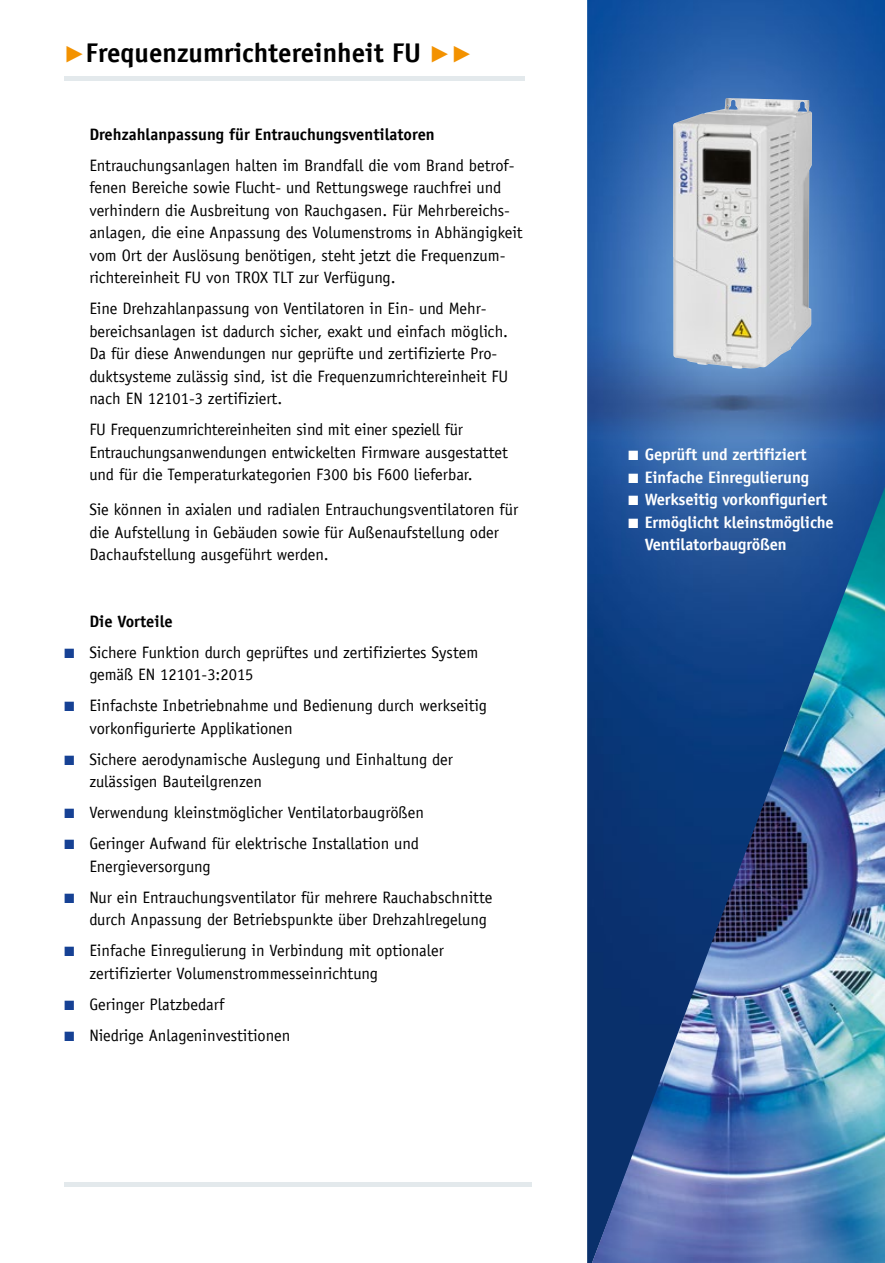
<style>
.page{position:relative;width:885px;height:1263px;background:#fff}
.page>*{position:absolute;margin:0;border:0;box-sizing:border-box;transform-origin:0 0}
.t1{font:700 27px "TROX Officina Sans";color:#000}
.t2{font:16.5px/22.5px "TROX Officina Sans";color:#000}
.t3{font:700 16.5px/22.5px "TROX Officina Sans";letter-spacing:-.01em;color:#fff}
.t4{font:700 16.5px "TROX Officina Sans";color:#000}
.s1{font-family:"TROX Helvetica";font-weight:400;color:#f39200}
.s2{font-family:"TROX Helvetica";font-size:13.5px;color:#164194}
.s3{font-family:"TROX Helvetica";font-weight:400;font-size:13.5px}
</style>
<div class="page">
<hr style="left:0;top:1182px;width:531px;height:4px;background:#e3e9ec">
<img style="left:587px;top:0;width:297px;height:1263px">
<img style="left:592px;top:487px;width:292px;height:776px">
<img style="left:673px;top:98px;width:139px;height:271px">
<hr style="left:0;top:77px;width:524px;height:4px;background:#e3e9ec">
<div style="left:1px;top:0;width:63px;height:1263px;background:#fff"></div>
<h1 class="t1" style="left:64px;top:36px;width:410px"><span class="s1">▶</span>Frequenzumrichtereinheit FU <span class="s1">▶▶</span></h1>
<p class="t4" style="left:89px;top:124px;width:347px">Drehzahlanpassung für Entrauchungsventilatoren</p>
<p class="t2" style="left:89px;top:154px;width:435px">Entrauchungsanlagen halten im Brandfall die vom Brand betrof&shy;fenen Bereiche sowie Flucht- und Rettungswege rauchfrei und verhindern die Ausbreitung von Rauchgasen. Für Mehrbereichs&shy;anlagen, die eine Anpassung des Volumenstroms in Abhängigkeit vom Ort der Auslösung benötigen, steht jetzt die Frequenzum&shy;richtereinheit FU von TROX TLT zur Verfügung.</p>
<p class="t2" style="left:89px;top:297px;width:420px">Eine Drehzahlanpassung von Ventilatoren in Ein- und Mehr&shy;bereichsanlagen ist dadurch sicher, exakt und einfach möglich.<br>Da für diese Anwendungen nur geprüfte und zertifizierte Pro&shy;duktsysteme zulässig sind, ist die Frequenzumrichtereinheit FU nach EN 12101-3 zertifiziert.</p>
<p class="t2" style="left:89px;top:418px;width:420px">FU Frequenzumrichtereinheiten sind mit einer speziell für<br>Entrauchungsanwendungen entwickelten Firmware ausgestattet und für die Temperaturkategorien F300 bis F600 lieferbar.</p>
<p class="t2" style="left:89px;top:499px;width:430px">Sie können in axialen und radialen Entrauchungsventilatoren für die Aufstellung in Gebäuden sowie für Außenaufstellung oder<br>Dachaufstellung ausgeführt werden.</p>
<p class="t4" style="left:89px;top:611px;width:85px">Die Vorteile</p>
<p class="t2" style="left:89px;top:641px;width:390px;text-indent:-26px"><span class="s2">■</span> Sichere Funktion durch geprüftes und zertifiziertes System gemäß EN 12101-3:2015</p>
<p class="t2" style="left:89px;top:694px;width:399px;text-indent:-26px"><span class="s2">■</span> Einfachste Inbetriebnahme und Bedienung durch werkseitig vorkonfigurierte Applikationen</p>
<p class="t2" style="left:89px;top:748px;width:365px;text-indent:-26px"><span class="s2">■</span> Sichere aerodynamische Auslegung und Einhaltung der zulässigen Bauteilgrenzen</p>
<p class="t2" style="left:64px;top:801px;width:361px"><span class="s2">■</span> Verwendung kleinstmöglicher Ventilatorbaugrößen</p>
<p class="t2" style="left:89px;top:832px;width:331px;text-indent:-26px"><span class="s2">■</span> Geringer Aufwand für elektrische Installation und<br>Energieversorgung</p>
<p class="t2" style="left:89px;top:886px;width:404px;text-indent:-26px"><span class="s2">■</span> Nur ein Entrauchungsventilator für mehrere Rauchabschnitte durch Anpassung der Betriebspunkte über Drehzahlregelung</p>
<p class="t2" style="left:89px;top:939px;width:356px;text-indent:-26px"><span class="s2">■</span> Einfache Einregulierung in Verbindung mit optionaler zertifizierter Volumenstrommesseinrichtung</p>
<p class="t2" style="left:64px;top:993px;width:162px"><span class="s2">■</span> Geringer Platzbedarf</p>
<p class="t2" style="left:64px;top:1024px;width:228px"><span class="s2">■</span> Niedrige Anlageninvestitionen</p>
<p class="t3" style="left:627px;top:443px;width:180px"><span class="s3">■</span> Geprüft und zertifiziert</p>
<p class="t3" style="left:627px;top:466px;width:183px"><span class="s3">■</span> Einfache Einregulierung</p>
<p class="t3" style="left:627px;top:488px;width:201px"><span class="s3">■</span> Werkseitig vorkonfiguriert</p>
<p class="t3" style="left:644px;top:511px;width:190px;text-indent:-17px"><span class="s3">■</span> Ermöglicht kleinstmögliche<br>Ventilatorbaugrößen</p>
</div>
